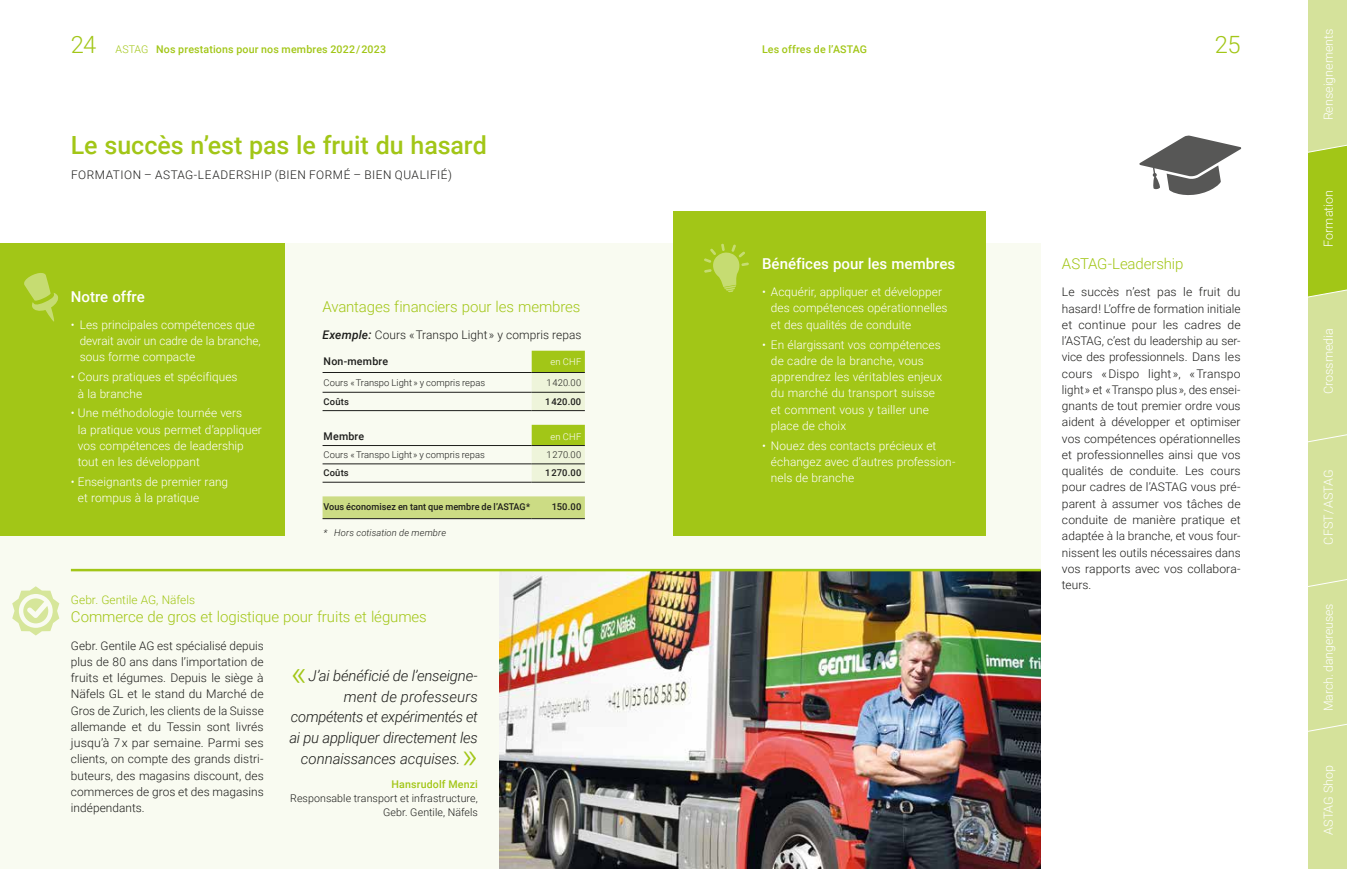
<style>
.page{position:relative;width:1347px;height:869px;background:#fff}
.page>*{position:absolute;margin:0;border:0;box-sizing:border-box;transform-origin:0 0}
.t1{font:300 35px "Roboto";color:#a2c617}
.t2{font:500 25px "Roboto";letter-spacing:-.005em;color:#a2c617}
.t3{font:300 23.75px "Roboto";color:#a2c617}
.t4{font:300 15px "Roboto";letter-spacing:-.01em;color:#a2c617}
.t5{font:italic 300 15px "Roboto";letter-spacing:-.015em;color:#1d1d1b}
.t6{font:500 15px "Roboto";color:#fff}
.t7{font:italic 300 15px "Roboto";letter-spacing:.005em;color:#1d1d1b}
.t8{font:300 12.5px "Roboto";color:#fff}
.t9{font:300 11.88px/16.2px "Roboto";letter-spacing:.005em;color:#1d1d1b;text-align:justify}
.t10{font:300 11.88px/16.2px "Roboto";letter-spacing:.005em;color:#fff}
.t11{font:300 11.88px "Roboto";letter-spacing:.045em;color:#1d1d1b}
.t12{font:300 11.88px "Roboto";letter-spacing:.005em;color:#a2c617}
.t13{font:500 10.62px "Roboto";letter-spacing:.015em;color:#a2c617}
.t14{font:300 10.62px/13.8px "Roboto";letter-spacing:.01em;color:#1d1d1b;text-align:right}
.t15{font:500 10.62px "Roboto";letter-spacing:.015em;color:#1d1d1b}
.t16{font:500 9.38px "Roboto";letter-spacing:.01em;color:#1d1d1b}
.t17{font:300 9.38px "Roboto";letter-spacing:.005em;color:#1d1d1b}
.t18{font:italic 300 9.38px "Roboto";letter-spacing:.015em;color:#1d1d1b}
.t19{font:300 9.38px "Roboto";letter-spacing:.02em;color:#fff}
.s1{font-weight:300}
.s2{font-weight:500;font-style:italic}
</style>
<div class="page">
<svg style="left:1139px;top:135px;width:102px;height:60px"></svg>
<div style="left:0;top:243px;width:1040px;height:625px;background:#f9fbf1"></div>
<div style="left:0;top:243px;width:285px;height:292px;background:#a2c617"></div>
<svg style="left:24px;top:273px;width:34px;height:49px"></svg>
<svg style="left:12px;top:586px;width:47px;height:49px"></svg>
<svg style="left:531px;top:350px;width:54px;height:131px;background:#d5e49c"></svg>
<div style="left:322px;top:496px;width:263px;height:22px;background:#ccdc84"></div>
<hr style="left:322px;top:372px;width:209px;height:1px;background:#1d1d1b">
<hr style="left:531px;top:372px;width:54px;height:1px;background:#1d1d1b">
<hr style="left:322px;top:392px;width:209px;height:1px;background:#1d1d1b">
<hr style="left:531px;top:392px;width:54px;height:1px;background:#1d1d1b">
<hr style="left:322px;top:445px;width:209px;height:1px;background:#1d1d1b">
<hr style="left:531px;top:445px;width:54px;height:1px;background:#1d1d1b">
<hr style="left:322px;top:463px;width:209px;height:1px;background:#1d1d1b">
<hr style="left:531px;top:463px;width:54px;height:1px;background:#1d1d1b">
<hr style="left:322px;top:410px;width:209px;height:1px;background:#1d1d1b">
<hr style="left:531px;top:410px;width:54px;height:1px;background:#1d1d1b">
<hr style="left:322px;top:481px;width:209px;height:1px;background:#1d1d1b">
<hr style="left:531px;top:481px;width:54px;height:1px;background:#1d1d1b">
<hr style="left:322px;top:518px;width:209px;height:1px;background:#1d1d1b">
<hr style="left:531px;top:518px;width:54px;height:1px;background:#1d1d1b">
<img style="left:499px;top:571px;width:541px;height:297px">
<hr style="left:71px;top:568px;width:969px;height:3px;background:#a2c617">
<div style="left:673px;top:211px;width:313px;height:324px;background:#a2c617"></div>
<svg style="left:704px;top:243px;width:45px;height:49px"></svg>
<div style="left:1307px;top:0;width:39px;height:868px;background:#d5e29b"></div>
<svg style="left:1307px;top:142px;width:39px;height:156px;background:#a8c928"></svg>
<svg style="left:1307px;top:432px;width:39px;height:10px"></svg>
<svg style="left:1307px;top:576px;width:39px;height:11px"></svg>
<svg style="left:1307px;top:721px;width:39px;height:10px"></svg>
<h3 class="t3" style="left:71px;top:28px;width:27px">24</h3>
<p class="t13" style="left:116px;top:42px;width:272px"><span class="s1">ASTAG</span> Nos prestations pour nos membres 2022 / 2023</p>
<p class="t13" style="left:762px;top:42px;width:106px">Les offres de l’ASTAG</p>
<h3 class="t3" style="left:1214px;top:28px;width:27px">25</h3>
<h2 class="t2" style="left:71px;top:127px;width:417px">Le succès n’est pas le fruit du hasard</h2>
<p class="t11" style="left:71px;top:166px;width:382px">FORMATION – ASTAG-LEADERSHIP (BIEN FORMÉ – BIEN QUALIFIÉ)</p>
<p class="t6" style="left:71px;top:286px;width:76px">Notre offre</p>
<p class="t10" style="left:80px;top:316px;width:182px;text-indent:-9px">• Les principales compétences que devrait avoir un cadre de la branche, sous forme compacte</p>
<p class="t10" style="left:78px;top:368px;width:161px;text-indent:-7px">• Cours pratiques et spécifiques à la branche</p>
<p class="t10" style="left:78px;top:404px;width:185px;text-indent:-7px">• Une méthodologie tournée vers<br>la pratique vous permet d’appliquer vos compétences de leadership tout en les développant</p>
<p class="t10" style="left:78px;top:473px;width:152px;text-indent:-7px">• Enseignants de premier rang et rompus à la pratique</p>
<p class="t4" style="left:322px;top:296px;width:259px">Avantages financiers pour les membres</p>
<p class="t9" style="left:322px;top:325px;width:260px"><span class="s2">Exemple:</span> Cours « Transpo Light » y compris repas</p>
<p class="t15" style="left:324px;top:354px;width:66px">Non-membre</p>
<p class="t19" style="left:550px;top:355px;width:32px">en CHF</p>
<p class="t17" style="left:324px;top:376px;width:163px">Cours «Transpo Light » y compris repas</p>
<p class="t17" style="left:546px;top:376px;width:36px">1 420.00</p>
<p class="t16" style="left:323px;top:394px;width:27px">Coûts</p>
<p class="t16" style="left:545px;top:394px;width:38px">1 420.00</p>
<p class="t15" style="left:324px;top:428px;width:42px">Membre</p>
<p class="t19" style="left:550px;top:429px;width:32px">en CHF</p>
<p class="t17" style="left:324px;top:447px;width:163px">Cours « Transpo Light » y compris repas</p>
<p class="t17" style="left:546px;top:447px;width:36px">1 270.00</p>
<p class="t16" style="left:323px;top:466px;width:27px">Coûts</p>
<p class="t16" style="left:545px;top:466px;width:38px">1 270.00</p>
<p class="t16" style="left:324px;top:499px;width:208px">Vous économisez en tant que membre de l’ASTAG *</p>
<p class="t16" style="left:552px;top:499px;width:31px">150.00</p>
<p class="t18" style="left:324px;top:525px;width:124px">* Hors cotisation de membre</p>
<p class="t4" style="left:322px;top:297px;width:226px">Kostenvorte l für ASTAG-Mitglieder</p>
<p class="t9" style="left:322px;top:327px;width:221px"><span class="s2">Beispiel:</span> CZV-Firmenkurs (16 Teilnehmer)</p>
<p class="t15" style="left:324px;top:355px;width:67px">Nichtmitglied</p>
<p class="t19" style="left:553px;top:357px;width:29px">in CHF</p>
<p class="t17" style="left:330px;top:376px;width:63px">ZV-Firme kurs</p>
<p class="t17" style="left:546px;top:376px;width:18px">2 75</p>
<p class="t16" style="left:324px;top:394px;width:32px">K sen</p>
<p class="t16" style="left:545px;top:394px;width:18px">2 75</p>
<p class="t15" style="left:333px;top:428px;width:32px">itglied</p>
<p class="t19" style="left:553px;top:429px;width:4px">i</p>
<p class="t17" style="left:330px;top:447px;width:63px">ZV-Firme kurs</p>
<p class="t17" style="left:546px;top:447px;width:18px">2 45</p>
<p class="t16" style="left:324px;top:466px;width:31px">K sen</p>
<p class="t16" style="left:545px;top:466px;width:19px">2 45</p>
<p class="t16" style="left:324px;top:499px;width:180px">Ihre Kostener parnis als ASTAG-Mitgli d <span class="s1">*</span></p>
<p class="t16" style="left:551px;top:499px;width:12px">30</p>
<p class="t18" style="left:334px;top:525px;width:148px">Exklusiv jährlicher Mitgliederbeitrag</p>
<p class="t12" style="left:71px;top:591px;width:126px">Gebr. Gentile AG, Näfels</p>
<p class="t4" style="left:71px;top:606px;width:357px">Commerce de gros et logistique pour fruits et légumes</p>
<p class="t9" style="left:71px;top:636px;width:194px">Gebr. Gentile AG est spécialisé depuis plus de 80 ans dans l’importation de fruits et légumes. Depuis le siège à Näfels GL et le stand du Marché de Gros de Zurich, les clients de la Suisse allemande et du Tessin sont livrés jusqu’à 7 x par semaine. Parmi ses clients, on compte des grands distri&shy;buteurs, des magasins discount, des commerces de gros et des magasins indépendants.</p>
<h1 class="t1" style="left:291px;top:647px;width:17px">«</h1>
<p class="t5" style="left:308px;top:664px;width:171px">J’ai bénéficié de l’enseigne-</p>
<p class="t7" style="left:344px;top:685px;width:135px">ment de professeurs</p>
<p class="t5" style="left:291px;top:706px;width:188px">compétents et expérimentés et</p>
<p class="t5" style="left:289px;top:726px;width:190px">ai pu appliquer directement les</p>
<p class="t5" style="left:301px;top:747px;width:161px">connaissances acquises.</p>
<h1 class="t1" style="left:462px;top:730px;width:17px">»</h1>
<p class="t13" style="left:391px;top:776px;width:88px">Hansrudolf Menzi</p>
<p class="t14" style="left:290px;top:790px;width:189px">Responsable transport et infrastructure,<br>Gebr. Gentile, Näfels</p>
<p class="t6" style="left:762px;top:253px;width:195px">Bénéfices pour les membres</p>
<p class="t10" style="left:771px;top:283px;width:178px;text-indent:-9px">• Acquérir, appliquer et développer des compétences opérationnelles et des qualités de conduite</p>
<p class="t10" style="left:771px;top:335px;width:173px;text-indent:-9px">• En élargissant vos compétences de cadre de la branche, vous apprendrez les véritables enjeux du marché du transport suisse et comment vous y tailler une place de choix</p>
<p class="t10" style="left:771px;top:436px;width:186px;text-indent:-9px">• Nouez des contacts précieux et échangez avec d’autres profession&shy;nels de branche</p>
<p class="t4" style="left:1062px;top:253px;width:123px">ASTAG-Leadership</p>
<p class="t9" style="left:1062px;top:283px;width:180px">Le succès n’est pas le fruit du hasard! L’offre de formation initiale et continue pour les cadres de l’ASTAG, c’est du leadership au ser&shy;vice des professionnels. Dans les cours « Dispo light », « Transpo light » et « Transpo plus », des ensei&shy;gnants de tout premier ordre vous aident à développer et optimiser vos compétences opérationnelles et professionnelles ainsi que vos qualités de conduite. Les cours pour cadres de l’ASTAG vous pré&shy;parent à assumer vos tâches de conduite de manière pratique et adaptée à la branche, et vous four&shy;nissent les outils nécessaires dans vos rapports avec vos collabora&shy;teurs.</p>
<p class="t8" style="left:1319px;top:120px;width:93px;rotate:-90deg">Renseignements</p>
<p class="t8" style="left:1319px;top:247px;width:58px;rotate:-90deg">Formation</p>
<p class="t8" style="left:1319px;top:394px;width:68px;rotate:-90deg">Crossmedia</p>
<p class="t8" style="left:1319px;top:544px;width:76px;rotate:-90deg">CFST/ASTAG</p>
<p class="t8" style="left:1319px;top:711px;width:109px;rotate:-90deg">March. dangereuses</p>
<p class="t8" style="left:1319px;top:834px;width:71px;rotate:-90deg">ASTAG Shop</p>
</div>
